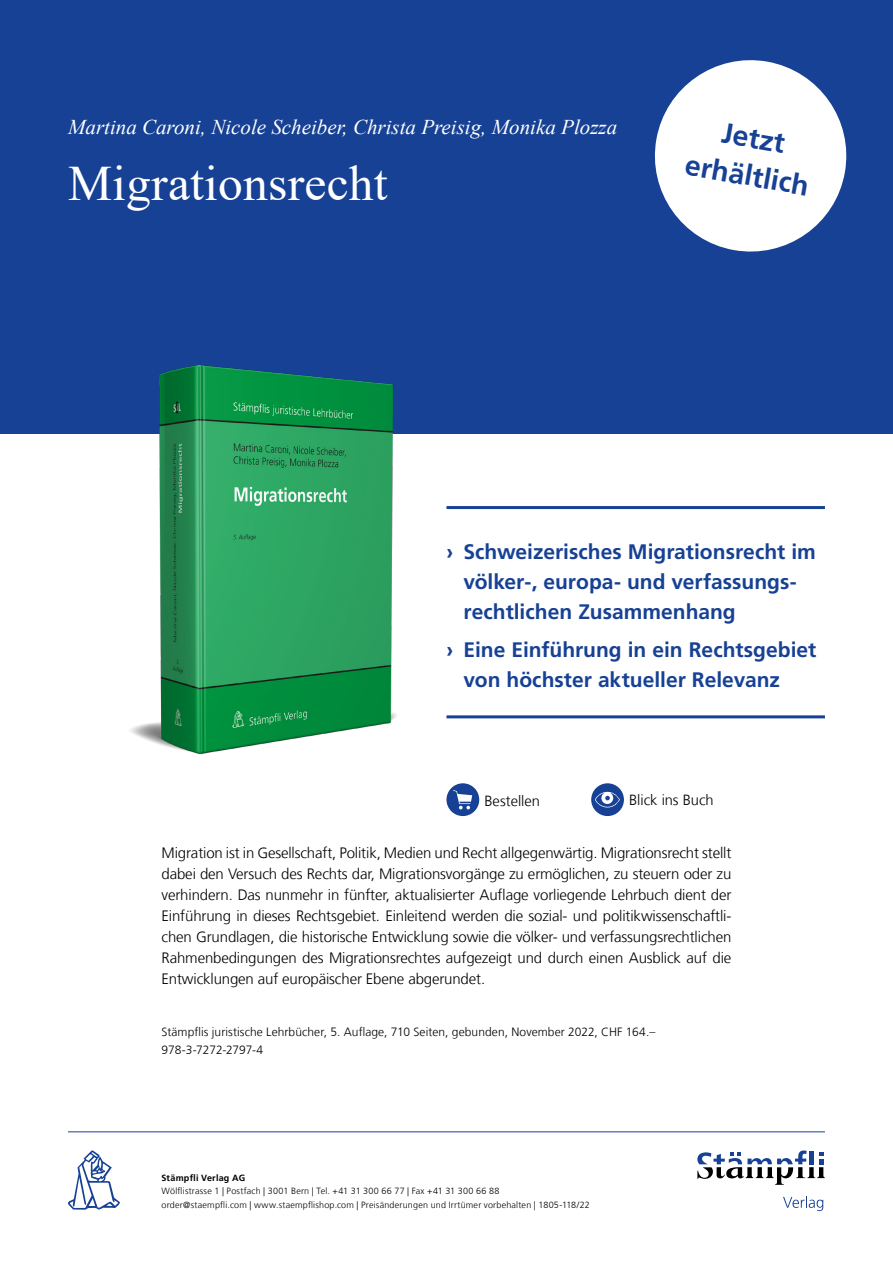
<style>
.page{position:relative;width:893px;height:1263px;background:#fff}
.page>*{position:absolute;margin:0;border:0;box-sizing:border-box;transform-origin:0 0}
.t1{font:49.5px "Times New Roman";letter-spacing:.005em;color:#fff}
.t2{font:700 28.5px/37.5px "Frutiger LT Com";color:#164194;text-align:center}
.t3{font:700 21px/30px "Frutiger LT Com";color:#164194}
.t4{font:italic 21px "Times New Roman";color:#fff}
.t5{font:300 15px/21px "Frutiger LT Com";letter-spacing:-.01em;color:#000;text-align:justify}
.t6{font:300 14.7px "Frutiger LT Com";color:#000}
.t7{font:300 12px/18px "Frutiger LT Com";letter-spacing:.005em;color:#000}
.t8{font:300 9px/13.5px "Frutiger LT Com";letter-spacing:.025em;color:#000}
.t9{font:700 9px "Frutiger LT Com";letter-spacing:.025em;color:#000}
</style>
<div class="page">
<div style="left:0;top:0;width:893px;height:434px;background:#164194"></div>
<svg style="left:697px;top:1150px;width:128px;height:35px"></svg>
<svg style="left:783px;top:1196px;width:40px;height:15px"></svg>
<hr style="left:68px;top:1131px;width:757px;height:1px;background:#164194">
<svg style="left:68px;top:1150px;width:52px;height:60px"></svg>
<hr style="left:446px;top:506px;width:379px;height:3px;background:#164194">
<hr style="left:446px;top:715px;width:379px;height:3px;background:#164194">
<div style="left:446px;top:783px;width:33px;height:33px;background:#164194;border-radius:50%"></div>
<svg style="left:453px;top:790px;width:19px;height:19px"></svg>
<div style="left:591px;top:783px;width:33px;height:33px;background:#164194;border-radius:50%"></div>
<svg style="left:595px;top:792px;width:25px;height:15px"></svg>
<svg style="left:654px;top:60px;width:193px;height:192px"></svg>
<img style="left:130px;top:365px;width:267px;height:389px">
<h3 class="t4" style="left:68px;top:112px;width:551px">Martina Caroni, Nicole Scheiber, Christa Preisig, Monika Plozza</h3>
<h1 class="t1" style="left:68px;top:149px;width:321px">Migrationsrecht</h1>
<h2 class="t2" style="left:695px;top:109px;width:127px;rotate:10deg">Jetzt erhältlich</h2>
<h3 class="t3" style="left:463px;top:536px;width:354px;text-indent:-17px">› Schweizerisches Migrationsrecht im völker-, europa- und verfassungs&shy;rechtlichen Zusammenhang</h3>
<h3 class="t3" style="left:463px;top:635px;width:354px;text-indent:-17px">› Eine Einführung in ein Rechtsgebiet von höchster aktueller Relevanz</h3>
<p class="t6" style="left:484px;top:792px;width:57px">Bestellen</p>
<p class="t6" style="left:629px;top:791px;width:86px">Blick ins Buch</p>
<p class="t5" style="left:162px;top:842px;width:571px">Migration ist in Gesellschaft, Politik, Medien und Recht allgegenwärtig. Migrationsrecht stellt dabei den Versuch des Rechts dar, Migrationsvorgänge zu ermöglichen, zu steuern oder zu verhindern. Das nunmehr in fünfter, aktualisierter Auflage vorliegende Lehrbuch dient der Einführung in dieses Rechtsgebiet. Einleitend werden die sozial- und politikwissenschaftli&shy;chen Grundlagen, die historische Entwicklung sowie die völker- und verfassungsrechtlichen Rahmenbedingungen des Migrationsrechtes aufgezeigt und durch einen Ausblick auf die Entwicklungen auf europäischer Ebene abgerundet.</p>
<p class="t7" style="left:162px;top:1022px;width:495px">Stämpflis juristische Lehrbücher, 5. Auflage, 710 Seiten, gebunden, November 2022, CHF 164.–<br>978-3-7272-2797-4</p>
<p class="t9" style="left:162px;top:1172px;width:85px">Stämpfli Verlag AG</p>
<p class="t8" style="left:162px;top:1184px;width:430px">Wölflistrasse 1 | Postfach | 3001 Bern | Tel. +41 31 300 66 77 | Fax +41 31 300 66 88<br>order@staempfli.com | www.staempflishop.com | Preisänderungen und Irrtümer vorbehalten | 1805-118/22</p>
</div>
